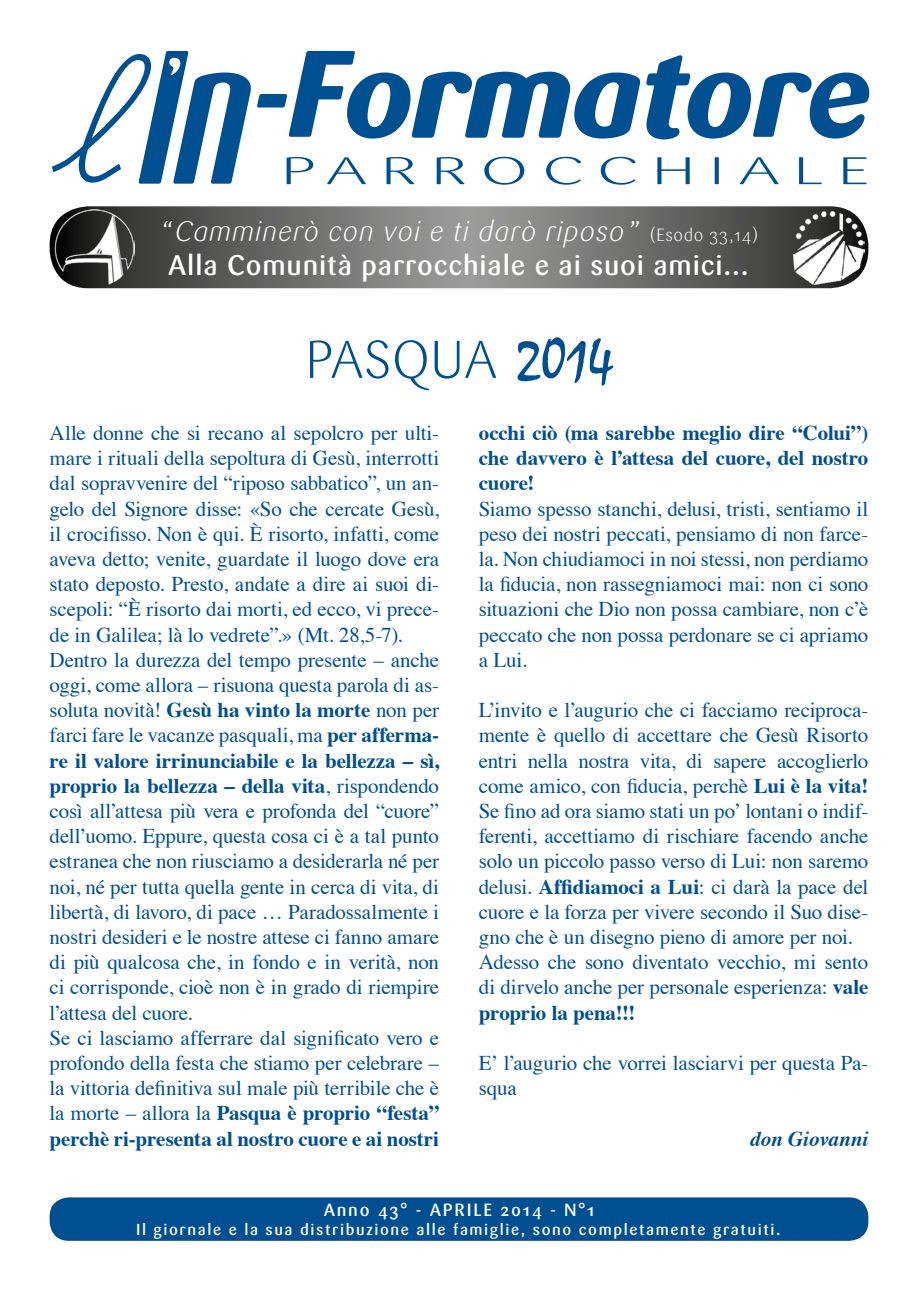
<style>
.page{position:relative;width:918px;height:1290px;background:#fff}
.page>*{position:absolute;margin:0;border:0;box-sizing:border-box;transform-origin:0 0}
.t1{font:300 52.5px "Sari";color:#004f91}
.t2{font:300 38.15px "Sari";letter-spacing:.2em;color:#004f91;scale:1.74 1}
.t3{font:500 28px/33.6px "Sari";letter-spacing:.03em;color:#fff;text-align:center}
.t4{font:21px/25.2px "Times";letter-spacing:-.005em;color:#004f91}
.t5{font:700 21px/25.2px "Times";letter-spacing:-.01em;color:#004f91;text-align:justify}
.t6{font:italic 700 21px "Times";letter-spacing:.005em;color:#004f91}
.t7{font:500 17.5px "Sari";letter-spacing:.1em;color:#fff}
.t8{font:500 15.75px "Sari";letter-spacing:.1em;color:#fff}
.s1{font-weight:300;font-style:italic}
.s2{font-weight:300;font-size:17.5px}
.s3{font-family:"Mistral";font-weight:400;font-size:59.5px}
.s4{font-weight:700}
</style>
<div class="page">
<div style="left:50px;top:1197px;width:818px;height:44px;background:#004f91;border-radius:19px"></div>
<svg style="left:52px;top:50px;width:818px;height:134px"></svg>
<svg style="left:50px;top:206px;width:818px;height:82px;background:#6f6f6e"></svg>
<img style="left:55px;top:210px;width:79px;height:75px">
<img style="left:792px;top:210px;width:72px;height:75px">
<h2 class="t2" style="left:281px;top:149px;width:340px">PARROCCHIALE</h2>
<h3 class="t3" style="left:159px;top:215px;width:601px"><span class="s1">“Camminerò con voi e ti darò riposo”</span> <span class="s2">(Esodo 33,14)<br></span>Alla Comunità parrocchiale e ai suoi amici...</h3>
<h1 class="t1" style="left:306px;top:330px;width:308px">PASQUA <span class="s3">2014</span></h1>
<p class="t4" style="left:50px;top:418px;width:391px">Alle donne che si recano al sepolcro per ulti&shy;mare i rituali della sepoltura di Gesù, interrotti dal sopravvenire del “riposo sabbatico”, un an&shy;gelo del Signore disse: «So che cercate Gesù, il crocifisso. Non è qui. È risorto, infatti, come aveva detto; venite, guardate il luogo dove era stato deposto. Presto, andate a dire ai suoi di&shy;scepoli: “È risorto dai morti, ed ecco, vi prece&shy;de in Galilea; là lo vedrete”.» (Mt. 28,5-7).<br>Dentro la durezza del tempo presente – anche oggi, come allora – risuona questa parola di as&shy;soluta novità! <span class="s4">Gesù ha vinto la morte</span> non per farci fare le vacanze pasquali, ma <span class="s4">per afferma&shy;re il valore irrinunciabile e la bellezza – sì, proprio la bellezza – della vita</span>, rispondendo così all’attesa più vera e profonda del “cuore” dell’uomo. Eppure, questa cosa ci è a tal punto estranea che non riusciamo a desiderarla né per noi, né per tutta quella gente in cerca di vita, di libertà, di lavoro, di pace … Paradossalmente i nostri desideri e le nostre attese ci fanno amare di più qualcosa che, in fondo e in verità, non ci corrisponde, cioè non è in grado di riempire l’attesa del cuore.<br>Se ci lasciamo afferrare dal significato vero e profondo della festa che stiamo per celebrare – la vittoria definitiva sul male più terribile che è la morte – allora la <span class="s4">Pasqua è proprio “festa” perchè ri-presenta al nostro cuore e ai nostri</span></p>
<p class="t5" style="left:479px;top:418px;width:391px">occhi ciò (ma sarebbe meglio dire “Colui”) che davvero è l’attesa del cuore, del nostro cuore!</p>
<p class="t4" style="left:479px;top:494px;width:391px;text-align:justify">Siamo spesso stanchi, delusi, tristi, sentiamo il peso dei nostri peccati, pensiamo di non farce&shy;la. Non chiudiamoci in noi stessi, non perdiamo la fiducia, non rassegniamoci mai: non ci sono situazioni che Dio non possa cambiare, non c’è peccato che non possa perdonare se ci apriamo a Lui.</p>
<p class="t4" style="left:479px;top:696px;width:391px">L’invito e l’augurio che ci facciamo reciproca&shy;mente è quello di accettare che Gesù Risorto entri nella nostra vita, di sapere accoglierlo come amico, con fiducia, perchè <span class="s4">Lui è la vita!<br></span>Se fino ad ora siamo stati un po’ lontani o indif&shy;ferenti, accettiamo di rischiare facendo anche solo un piccolo passo verso di Lui: non saremo delusi. <span class="s4">Affidiamoci a Lui</span>: ci darà la pace del cuore e la forza per vivere secondo il Suo dise&shy;gno che è un disegno pieno di amore per noi.<br>Adesso che sono diventato vecchio, mi sento di dirvelo anche per personale esperienza: <span class="s4">vale proprio la pena!!!</span></p>
<p class="t4" style="left:479px;top:1048px;width:391px">E’ l’augurio che vorrei lasciarvi per questa Pa&shy;squa</p>
<p class="t6" style="left:750px;top:1119px;width:120px">don Giovanni</p>
<p class="t7" style="left:324px;top:1199px;width:272px">Anno 43° - APRILE 2014 - N°1</p>
<p class="t8" style="left:136px;top:1220px;width:646px">Il giornale e la sua distribuzione alle famiglie, sono completamente gratuiti.</p>
</div>
